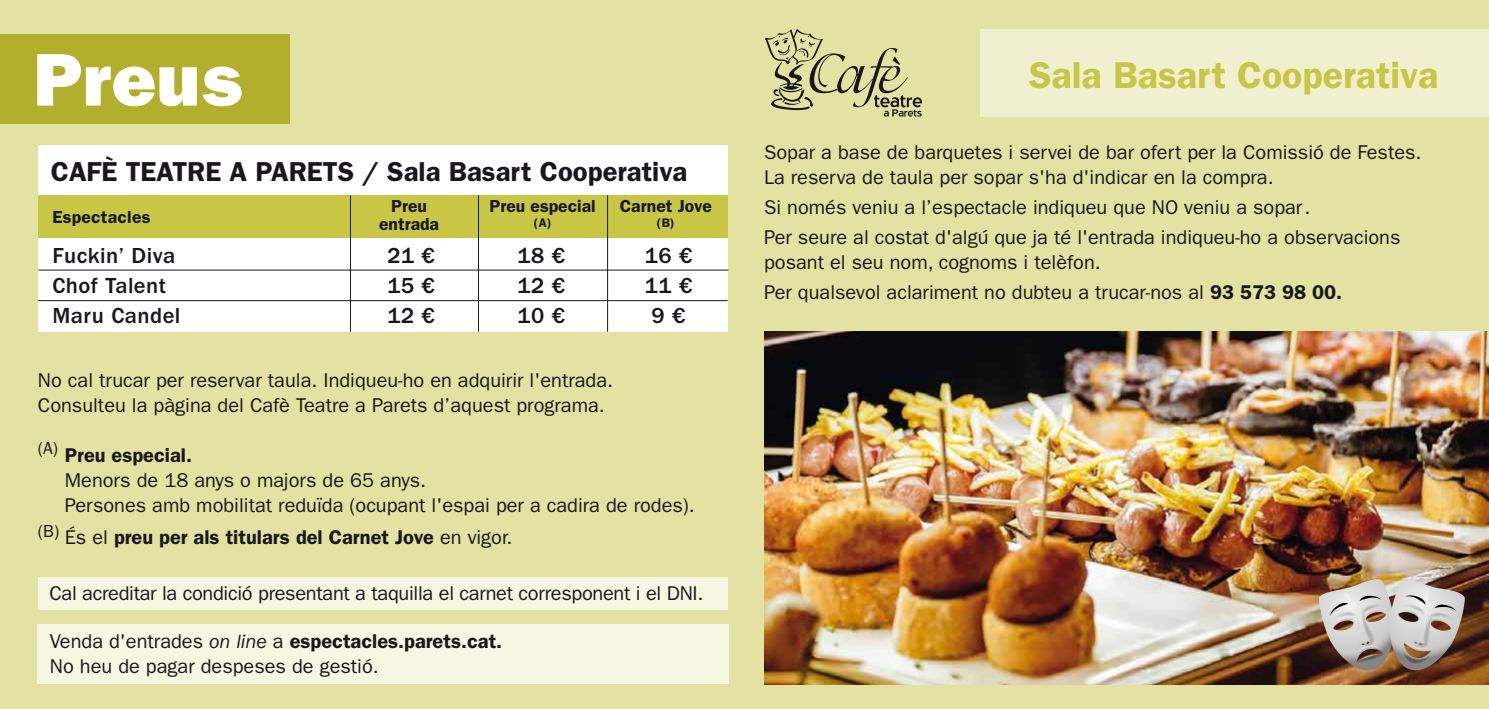
<style>
.page{position:relative;width:1489px;height:709px;background:#fff}
.page>*{position:absolute;margin:0;border:0;box-sizing:border-box;transform-origin:0 0}
.t1{font:75px "ITC Franklin Gothic Std Hvy";color:#fff}
.t2{font:600 37.5px "ITC Franklin Gothic Std";color:#c7c645}
.t3{font:600 27.5px "ITC Franklin Gothic Std";color:#1a171c}
.t4{font:500 22.5px "ITC Franklin Gothic Std";letter-spacing:.02em;color:#1a171c}
.t5{font:20px/25px "ITC Franklin Gothic Std";color:#1a171c}
.t6{font:600 20px "ITC Franklin Gothic Std";color:#1a171c}
.t7{font:600 17.5px/17.5px "ITC Franklin Gothic Std";color:#1a171c;text-align:center}
.t8{font:600 12.5px "ITC Franklin Gothic Std";color:#1a171c}
.s1{font-weight:600}
.s2{font-weight:400}
.s3{font-style:italic}
</style>
<div class="page">
<div style="left:0;top:0;width:1488px;height:709px;background:#e3e2a2"></div>
<img style="left:764px;top:332px;width:724px;height:352px">
<div style="left:38px;top:146px;width:689px;height:186px;background:#fff"></div>
<div style="left:38px;top:195px;width:689px;height:42px;background:#c7c645"></div>
<hr style="left:38px;top:300px;width:689px;height:1px;background:#1a171c">
<hr style="left:607px;top:195px;width:1px;height:137px;background:#1a171c">
<hr style="left:478px;top:195px;width:1px;height:137px;background:#1a171c">
<hr style="left:350px;top:195px;width:1px;height:137px;background:#1a171c">
<hr style="left:38px;top:270px;width:690px;height:1px;background:#1a171c">
<div style="left:38px;top:577px;width:689px;height:32px;background:#f6f6e2"></div>
<div style="left:0;top:34px;width:290px;height:90px;background:#b1af2b"></div>
<img style="left:1317px;top:579px;width:148px;height:95px">
<div style="left:37px;top:624px;width:691px;height:60px;background:#f6f6e2"></div>
<div style="left:980px;top:29px;width:508px;height:87px;background:#f0f0d0"></div>
<svg style="left:765px;top:29px;width:157px;height:88px"></svg>
<h1 class="t1" style="left:33px;top:36px;width:210px">Preus</h1>
<h3 class="t3" style="left:51px;top:155px;width:638px">CAFÈ TEATRE A PARETS / Sala Basart Cooperativa</h3>
<p class="t7" style="left:489px;top:198px;width:108px">Preu especial</p>
<p class="t8" style="left:534px;top:215px;width:19px">(A)</p>
<p class="t7" style="left:52px;top:208px;width:100px">Espectacles</p>
<p class="t7" style="left:379px;top:198px;width:61px">Preu entrada</p>
<p class="t7" style="left:619px;top:198px;width:94px">Carnet Jove</p>
<p class="t8" style="left:657px;top:215px;width:19px">(B)</p>
<p class="t4" style="left:52px;top:242px;width:124px">Fuckin’ Diva</p>
<p class="t4" style="left:387px;top:242px;width:49px">21 €</p>
<p class="t4" style="left:517px;top:242px;width:49px">18 €</p>
<p class="t4" style="left:644px;top:242px;width:49px">16 €</p>
<p class="t4" style="left:52px;top:272px;width:115px">Chof Talent</p>
<p class="t4" style="left:387px;top:272px;width:49px">15 €</p>
<p class="t4" style="left:517px;top:272px;width:49px">12 €</p>
<p class="t4" style="left:644px;top:272px;width:49px">11 €</p>
<p class="t4" style="left:52px;top:302px;width:129px">Maru Candel</p>
<p class="t4" style="left:387px;top:302px;width:49px">12 €</p>
<p class="t4" style="left:517px;top:302px;width:49px">10 €</p>
<p class="t4" style="left:651px;top:302px;width:35px">9 €</p>
<p class="t5" style="left:38px;top:367px;width:577px">No cal trucar per reservar taula. Indiqueu-ho en adquirir l'entrada.<br>Consulteu la pàgina del Cafè Teatre a Parets d’aquest programa.</p>
<p class="t5" style="left:65px;top:442px;width:631px;text-indent:-27px"><sup>(A)</sup> <span class="s1">Preu especial.<br></span>Menors de 18 anys o majors de 65 anys.<br>Persones amb mobilitat reduïda (ocupant l'espai per a cadira de rodes).</p>
<p class="t6" style="left:38px;top:525px;width:476px"><sup>(B)</sup> <span class="s2">És el</span> preu per als titulars del Carnet Jove <span class="s2">en vigor.</span></p>
<p class="t5" style="left:49px;top:581px;width:655px">Cal acreditar la condició presentant a taquilla el carnet corresponent i el DNI.</p>
<p class="t5" style="left:50px;top:629px;width:454px">Venda d'entrades <span class="s3">on line</span> a <span class="s1">espectacles.parets.cat.<br></span>No heu de pagar despeses de gestió.</p>
<h2 class="t2" style="left:1028px;top:53px;width:411px">Sala Basart Cooperativa</h2>
<p class="t5" style="left:764px;top:140px;width:659px">Sopar a base de barquetes i servei de bar ofert per la Comissió de Festes.<br>La reserva de taula per sopar s'ha d'indicar en la compra.</p>
<p class="t5" style="left:764px;top:192px;width:638px;line-height:30px">Si només veniu a l’espectacle indiqueu que NO veniu a sopar .<br>Per seure al costat d'algú que ja té l'entrada indiqueu-ho a observacions</p>
<p class="t5" style="left:764px;top:247px;width:579px;line-height:30px">posant el seu nom, cognoms i telèfon.<br>Per qualsevol aclariment no dubteu a trucar-nos al <span class="s1">93 573 98 00.</span></p>
</div>
